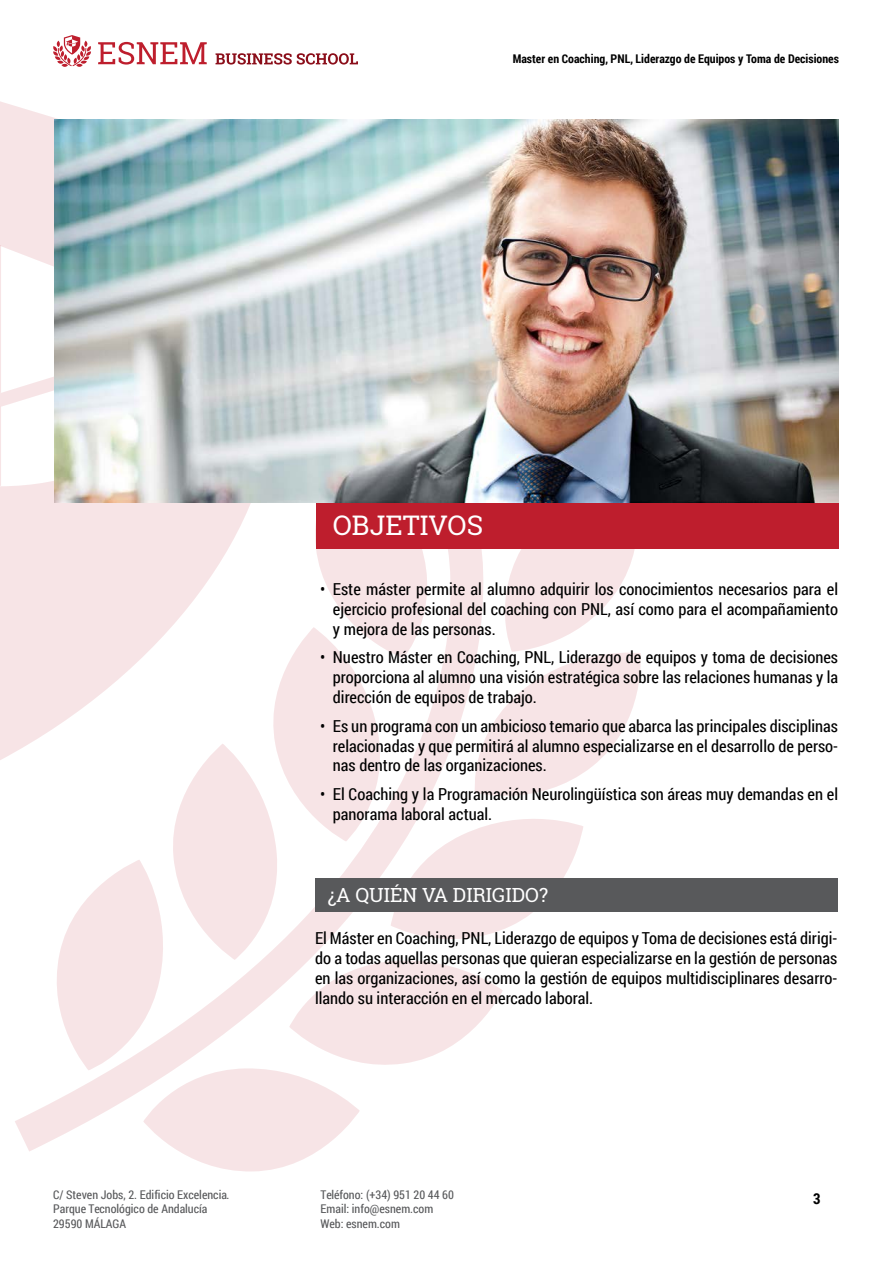
<style>
.page{position:relative;width:893px;height:1263px;background:#fff}
.page>*{position:absolute;margin:0;border:0;box-sizing:border-box;transform-origin:0 0}
.t1{font:27px "Roboto Slab";color:#fff}
.t2{font:19.5px "Roboto Slab";color:#fff}
.t3{font:16.5px/19.8px "Roboto Condensed";color:#000;text-align:justify}
.t4{font:700 15px "Roboto Condensed";color:#000}
.t5{font:12px/14.4px "Roboto Condensed";color:#58595b}
.t6{font:700 12px "Roboto Condensed";color:#000}
</style>
<div class="page">
<svg style="left:98px;top:42px;width:109px;height:23px"></svg>
<svg style="left:53px;top:35px;width:38px;height:32px"></svg>
<svg style="left:216px;top:53px;width:142px;height:12px"></svg>
<svg style="left:179px;top:502px;width:462px;height:670px"></svg>
<svg style="left:15px;top:538px;width:470px;height:613px;fill:#f8e8ea"></svg>
<svg style="left:0;top:101px;width:274px;height:659px;fill:#f7e4e6"></svg>
<div style="left:316px;top:502px;width:522px;height:47px;background:#be1e2d"></div>
<div style="left:315px;top:878px;width:522px;height:34px;background:#58595b"></div>
<img style="left:54px;top:119px;width:784px;height:383px">
<p class="t6" style="left:513px;top:52px;width:328px">Master en Coaching, PNL, Liderazgo de Equipos y Toma de Decisiones</p>
<h1 class="t1" style="left:333px;top:509px;width:152px">OBJETIVOS</h1>
<p class="t3" style="left:333px;top:579px;width:507px;text-indent:-13px">• Este máster permite al alumno adquirir los conocimientos necesarios para el ejercicio profesional del coaching con PNL, así como para el acompañamiento y mejora de las personas.</p>
<p class="t3" style="left:333px;top:648px;width:507px;text-indent:-13px">• Nuestro Máster en Coaching, PNL, Liderazgo de equipos y toma de decisiones proporciona al alumno una visión estratégica sobre las relaciones humanas y la dirección de equipos de trabajo.</p>
<p class="t3" style="left:333px;top:716px;width:507px;text-indent:-13px">• Es un programa con un ambicioso temario que abarca las principales disciplinas relacionadas y que permitirá al alumno especializarse en el desarrollo de perso&shy;nas dentro de las organizaciones.</p>
<p class="t3" style="left:333px;top:784px;width:507px;text-indent:-13px">• El Coaching y la Programación Neurolingüística son áreas muy demandas en el panorama laboral actual.</p>
<p class="t2" style="left:328px;top:883px;width:222px">¿A QUIÉN VA DIRIGIDO?</p>
<p class="t3" style="left:315px;top:929px;width:524px">El Máster en Coaching, PNL, Liderazgo de equipos y Toma de decisiones está dirigi&shy;do a todas aquellas personas que quieran especializarse en la gestión de personas en las organizaciones, así como la gestión de equipos multidisciplinares desarro&shy;llando su interacción en el mercado laboral.</p>
<p class="t5" style="left:53px;top:1187px;width:178px">C/ Steven Jobs, 2. Edificio Excelencia.<br>Parque Tecnológico de Andalucía<br>29590 MÁLAGA</p>
<p class="t5" style="left:320px;top:1187px;width:135px">Teléfono: (+34) 951 20 44 60<br>Email: info@esnem.com<br>Web: esnem.com</p>
<p class="t4" style="left:813px;top:1190px;width:9px">3</p>
</div>
